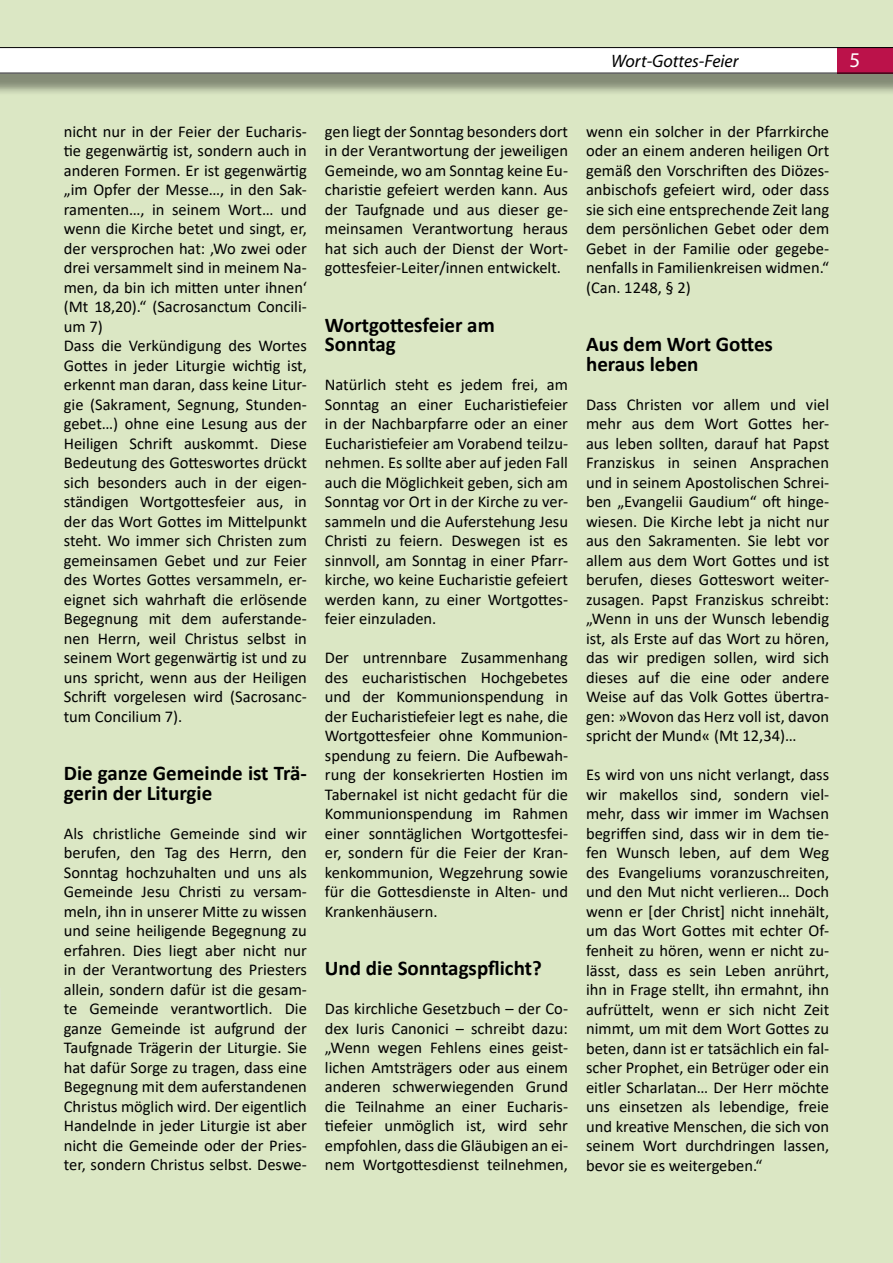
<style>
.page{position:relative;width:893px;height:1263px;background:#dbe7c4}
.page>*{position:absolute;margin:0;border:0;box-sizing:border-box;transform-origin:0 0}
.t1{font:700 21px/19.5px "Calibri";color:#000}
.t2{font:21px "Myriad Pro";color:#fff}
.t3{font:italic 18px "Myriad";color:#000}
.t4{font:16.5px/19.5px "Calibri";color:#000;text-align:justify}
</style>
<div class="page">
<div style="left:0;top:56px;width:893px;height:41px;background:#000;opacity:.4"></div>
<svg style="left:0;top:47px;width:838px;height:26px;background:#f1f0f0"></svg>
<div style="left:838px;top:47px;width:55px;height:26px;background:#bb124a"></div>
<p class="t3" style="left:611px;top:52px;width:129px">Wort-Gottes-Feier</p>
<p class="t2" style="left:850px;top:47px;width:12px">5</p>
<p class="t4" style="left:64px;top:121px;width:245px;text-align:left">nicht nur in der Feier der Eucharis&shy;tie gegenwärtig ist, sondern auch in anderen Formen. Er ist gegenwärtig „im Opfer der Messe…, in den Sak&shy;ramenten…, in seinem Wort… und wenn die Kirche betet und singt, er, der versprochen hat: ‚Wo zwei oder drei versammelt sind in meinem Na&shy;men, da bin ich mitten unter ihnen‘ (Mt 18,20).“ (Sacrosanctum Concili&shy;um 7)<br>Dass die Verkündigung des Wortes<br>Gottes in jeder Liturgie wichtig ist, erkennt man daran, dass keine Litur&shy;gie (Sakrament, Segnung, Stunden&shy;gebet…) ohne eine Lesung aus der<br>Heiligen Schrift auskommt. Diese<br>Bedeutung des Gotteswortes drückt sich besonders auch in der eigen&shy;ständigen Wortgottesfeier aus, in der das Wort Gottes im Mittelpunkt steht. Wo immer sich Christen zum gemeinsamen Gebet und zur Feier des Wortes Gottes versammeln, er&shy;eignet sich wahrhaft die erlösende<br>Begegnung mit dem auferstande&shy;nen Herrn, weil Christus selbst in seinem Wort gegenwärtig ist und zu uns spricht, wenn aus der Heiligen<br>Schrift vorgelesen wird (Sacrosanc&shy;tum Concilium 7).</p>
<p class="t1" style="left:64px;top:763px;width:245px">Die ganze Gemeinde ist Trä&shy;gerin der Liturgie</p>
<p class="t4" style="left:64px;top:823px;width:245px">Als christliche Gemeinde sind wir berufen, den Tag des Herrn, den Sonntag hochzuhalten und uns als Gemeinde Jesu Christi zu versam&shy;meln, ihn in unserer Mitte zu wissen und seine heiligende Begegnung zu erfahren. Dies liegt aber nicht nur in der Verantwortung des Priesters allein, sondern dafür ist die gesam&shy;te Gemeinde verantwortlich. Die ganze Gemeinde ist aufgrund der Taufgnade Trägerin der Liturgie. Sie hat dafür Sorge zu tragen, dass eine Begegnung mit dem auferstandenen Christus möglich wird. Der eigentlich Handelnde in jeder Liturgie ist aber nicht die Gemeinde oder der Pries&shy;ter, sondern Christus selbst. Deswe-</p>
<p class="t4" style="left:325px;top:121px;width:245px">gen liegt der Sonntag besonders dort in der Verantwortung der jeweiligen Gemeinde, wo am Sonntag keine Eu&shy;charistie gefeiert werden kann. Aus der Taufgnade und aus dieser ge&shy;meinsamen Verantwortung heraus hat sich auch der Dienst der Wort&shy;gottesfeier-Leiter/innen entwickelt.</p>
<p class="t1" style="left:325px;top:315px;width:171px">Wortgottesfeier am<br>Sonntag</p>
<p class="t4" style="left:325px;top:375px;width:245px">Natürlich steht es jedem frei, am Sonntag an einer Eucharistiefeier in der Nachbarpfarre oder an einer Eucharistiefeier am Vorabend teilzu&shy;nehmen. Es sollte aber auf jeden Fall auch die Möglichkeit geben, sich am Sonntag vor Ort in der Kirche zu ver&shy;sammeln und die Auferstehung Jesu Christi zu feiern. Deswegen ist es sinnvoll, am Sonntag in einer Pfarr&shy;kirche, wo keine Eucharistie gefeiert werden kann, zu einer Wortgottes&shy;feier einzuladen.</p>
<p class="t4" style="left:325px;top:648px;width:245px">Der untrennbare Zusammenhang des eucharistischen Hochgebetes und der Kommunionspendung in der Eucharistiefeier legt es nahe, die Wortgottesfeier ohne Kommunion&shy;spendung zu feiern. Die Aufbewah&shy;rung der konsekrierten Hostien im Tabernakel ist nicht gedacht für die Kommunionspendung im Rahmen einer sonntäglichen Wortgottesfei&shy;er, sondern für die Feier der Kran&shy;kenkommunion, Wegzehrung sowie für die Gottesdienste in Alten- und Krankenhäusern.</p>
<p class="t1" style="left:325px;top:958px;width:218px">Und die Sonntagspflicht?</p>
<p class="t4" style="left:325px;top:999px;width:245px">Das kirchliche Gesetzbuch – der Co&shy;dex Iuris Canonici – schreibt dazu: „Wenn wegen Fehlens eines geist&shy;lichen Amtsträgers oder aus einem anderen schwerwiegenden Grund die Teilnahme an einer Eucharis&shy;tiefeier unmöglich ist, wird sehr empfohlen, dass die Gläubigen an ei&shy;nem Wortgottesdienst teilnehmen,</p>
<p class="t4" style="left:586px;top:121px;width:245px">wenn ein solcher in der Pfarrkirche oder an einem anderen heiligen Ort gemäß den Vorschriften des Diözes&shy;anbischofs gefeiert wird, oder dass sie sich eine entsprechende Zeit lang dem persönlichen Gebet oder dem Gebet in der Familie oder gegebe&shy;nenfalls in Familienkreisen widmen.“ (Can. 1248, § 2)</p>
<p class="t1" style="left:586px;top:334px;width:188px">Aus dem Wort Gottes heraus leben</p>
<p class="t4" style="left:586px;top:394px;width:245px">Dass Christen vor allem und viel mehr aus dem Wort Gottes her&shy;aus leben sollten, darauf hat Papst Franziskus in seinen Ansprachen und in seinem Apostolischen Schrei&shy;ben „Evangelii Gaudium“ oft hinge&shy;wiesen. Die Kirche lebt ja nicht nur aus den Sakramenten. Sie lebt vor allem aus dem Wort Gottes und ist berufen, dieses Gotteswort weiter&shy;zusagen. Papst Franziskus schreibt: „Wenn in uns der Wunsch lebendig ist, als Erste auf das Wort zu hören, das wir predigen sollen, wird sich dieses auf die eine oder andere Weise auf das Volk Gottes übertra&shy;gen: »Wovon das Herz voll ist, davon spricht der Mund« (Mt 12,34)…</p>
<p class="t4" style="left:586px;top:765px;width:245px">Es wird von uns nicht verlangt, dass wir makellos sind, sondern viel&shy;mehr, dass wir immer im Wachsen begriffen sind, dass wir in dem tie&shy;fen Wunsch leben, auf dem Weg des Evangeliums voranzuschreiten, und den Mut nicht verlieren… Doch wenn er [der Christ] nicht innehält, um das Wort Gottes mit echter Of&shy;fenheit zu hören, wenn er nicht zu&shy;lässt, dass es sein Leben anrührt, ihn in Frage stellt, ihn ermahnt, ihn aufrüttelt, wenn er sich nicht Zeit nimmt, um mit dem Wort Gottes zu beten, dann ist er tatsächlich ein fal&shy;scher Prophet, ein Betrüger oder ein eitler Scharlatan… Der Herr möchte uns einsetzen als lebendige, freie und kreative Menschen, die sich von seinem Wort durchdringen lassen, bevor sie es weitergeben.“</p>
</div>
